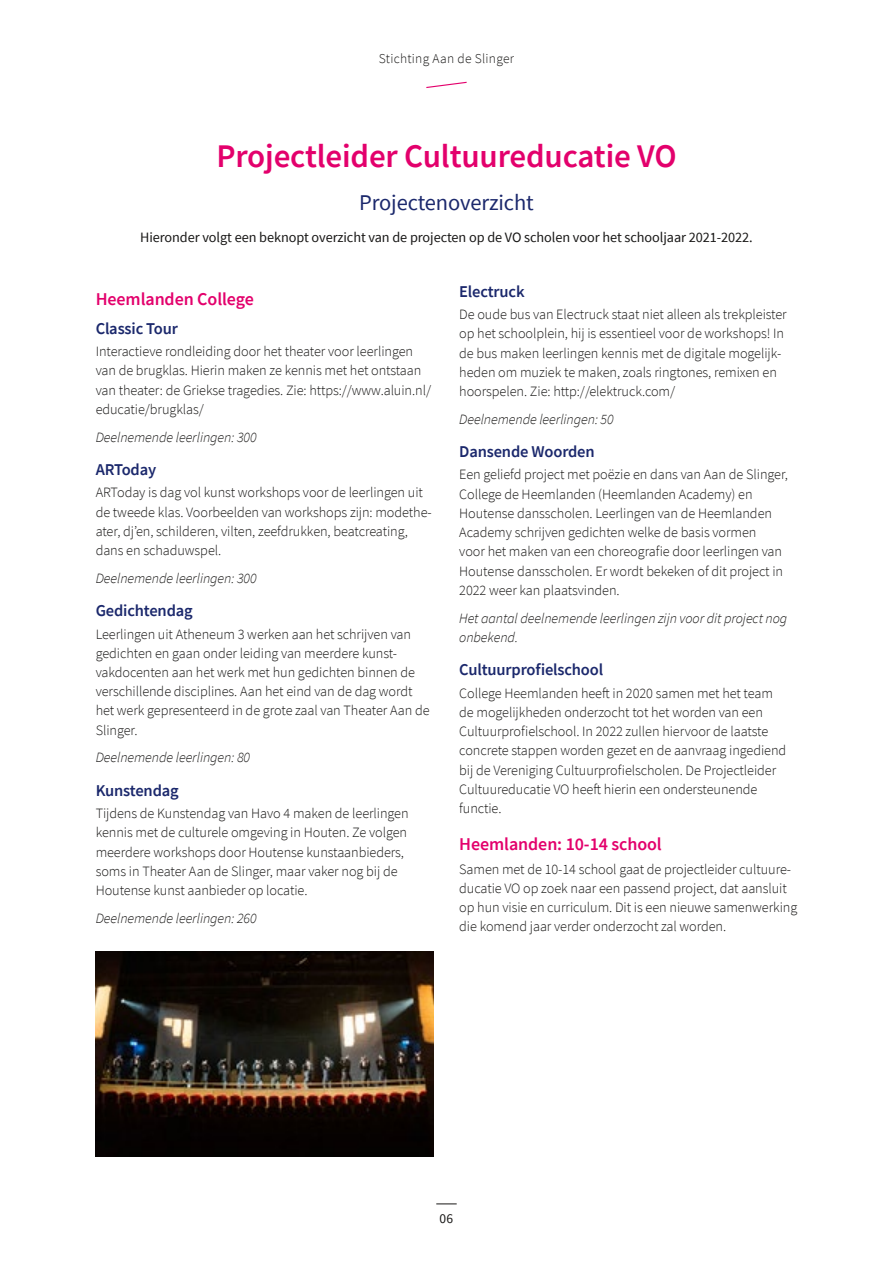
<style>
.page{position:relative;width:893px;height:1263px;background:#fff}
.page>*{position:absolute;margin:0;border:0;box-sizing:border-box;transform-origin:0 0}
.t1{font:600 33px "Source Sans Pro";letter-spacing:-.005em;color:#e3006c}
.t2{font:22.5px "Source Sans Pro";letter-spacing:-.005em;color:#1b286c}
.t3{font:600 18px "Source Sans Pro";letter-spacing:-.005em;color:#e3006c}
.t4{font:600 16.5px "Source Sans Pro";letter-spacing:-.01em;color:#1b286c}
.t5{font:300 14.25px/19.2px "Source Sans Pro";letter-spacing:-.005em;color:#181716}
.t6{font:italic 300 14.25px/19.2px "Source Sans Pro";letter-spacing:-.005em;color:#181716}
.t7{font:14.25px "Source Sans Pro";letter-spacing:-.005em;color:#181716}
.t8{font:300 13.5px "Source Sans Pro";letter-spacing:.02em;color:#181716}
.t9{font:13.5px "Source Sans Pro";color:#181716}
</style>
<div class="page">
<svg style="left:426px;top:82px;width:41px;height:6px"></svg>
<svg style="left:436px;top:1203px;width:21px;height:1px"></svg>
<img style="left:96px;top:951px;width:338px;height:206px">
<p class="t8" style="left:379px;top:50px;width:137px">Stichting Aan de Slinger</p>
<h1 class="t1" style="left:216px;top:134px;width:462px">Projectleider Cultuureducatie VO</h1>
<h2 class="t2" style="left:359px;top:188px;width:176px">Projectenoverzicht</h2>
<p class="t7" style="left:140px;top:228px;width:614px">Hieronder volgt een beknopt overzicht van de projecten op de VO scholen voor het schooljaar 2021-2022.</p>
<p class="t3" style="left:96px;top:287px;width:160px">Heemlanden College</p>
<p class="t4" style="left:96px;top:317px;width:84px">Classic Tour</p>
<p class="t5" style="left:96px;top:342px;width:337px">Interactieve rondleiding door het theater voor leerlingen van de brugklas. Hierin maken ze kennis met het ontstaan van theater: de Griekse tragedies. Zie: https://www.aluin.nl/ educatie/brugklas/</p>
<p class="t6" style="left:96px;top:427px;width:162px">Deelnemende leerlingen: 300</p>
<p class="t4" style="left:96px;top:459px;width:62px">ARToday</p>
<p class="t5" style="left:96px;top:483px;width:338px">ARToday is dag vol kunst workshops voor de leerlingen uit de tweede klas. Voorbeelden van workshops zijn: modethe&shy;ater, dj’en, schilderen, vilten, zeefdrukken, beatcreating, dans en schaduwspel.</p>
<p class="t6" style="left:96px;top:568px;width:162px">Deelnemende leerlingen: 300</p>
<p class="t4" style="left:96px;top:600px;width:99px">Gedichtendag</p>
<p class="t5" style="left:96px;top:624px;width:335px">Leerlingen uit Atheneum 3 werken aan het schrijven van gedichten en gaan onder leiding van meerdere kunst&shy;vakdocenten aan het werk met hun gedichten binnen de verschillende disciplines. Aan het eind van de dag wordt het werk gepresenteerd in de grote zaal van Theater Aan de Slinger.</p>
<p class="t6" style="left:96px;top:748px;width:156px">Deelnemende leerlingen: 80</p>
<p class="t4" style="left:96px;top:780px;width:85px">Kunstendag</p>
<p class="t5" style="left:96px;top:804px;width:315px">Tijdens de Kunstendag van Havo 4 maken de leerlingen kennis met de culturele omgeving in Houten. Ze volgen meerdere workshops door Houtense kunstaanbieders, soms in Theater Aan de Slinger, maar vaker nog bij de Houtense kunst aanbieder op locatie.</p>
<p class="t6" style="left:96px;top:908px;width:162px">Deelnemende leerlingen: 260</p>
<p class="t4" style="left:459px;top:280px;width:67px">Electruck</p>
<p class="t5" style="left:459px;top:305px;width:329px">De oude bus van Electruck staat niet alleen als trekpleister op het schoolplein, hij is essentieel voor de workshops! In de bus maken leerlingen kennis met de digitale mogelijk&shy;heden om muziek te maken, zoals ringtones, remixen en hoorspelen. Zie: http://elektruck.com/</p>
<p class="t6" style="left:459px;top:409px;width:156px">Deelnemende leerlingen: 50</p>
<p class="t4" style="left:459px;top:441px;width:137px">Dansende Woorden</p>
<p class="t5" style="left:459px;top:465px;width:330px">Een geliefd project met poëzie en dans van Aan de Slinger, College de Heemlanden (Heemlanden Academy) en Houtense dansscholen. Leerlingen van de Heemlanden Academy schrijven gedichten welke de basis vormen<br>voor het maken van een choreografie door leerlingen van Houtense dansscholen. Er wordt bekeken of dit project in 2022 weer kan plaatsvinden.</p>
<p class="t6" style="left:459px;top:608px;width:329px">Het aantal deelnemende leerlingen zijn voor dit project nog onbekend.</p>
<p class="t4" style="left:459px;top:659px;width:145px">Cultuurprofielschool</p>
<p class="t5" style="left:459px;top:683px;width:329px">College Heemlanden heeft in 2020 samen met het team de mogelijkheden onderzocht tot het worden van een Cultuurprofielschool. In 2022 zullen hiervoor de laatste concrete stappen worden gezet en de aanvraag ingediend bij de Vereniging Cultuurprofielscholen. De Projectleider Cultuureducatie VO heeft hierin een ondersteunende functie.</p>
<p class="t3" style="left:459px;top:832px;width:204px">Heemlanden: 10-14 school</p>
<p class="t5" style="left:459px;top:859px;width:340px">Samen met de 10-14 school gaat de projectleider cultuure&shy;ducatie VO op zoek naar een passend project, dat aansluit op hun visie en curriculum. Dit is een nieuwe samenwerking die komend jaar verder onderzocht zal worden.</p>
<p class="t9" style="left:440px;top:1210px;width:15px">06</p>
</div>
